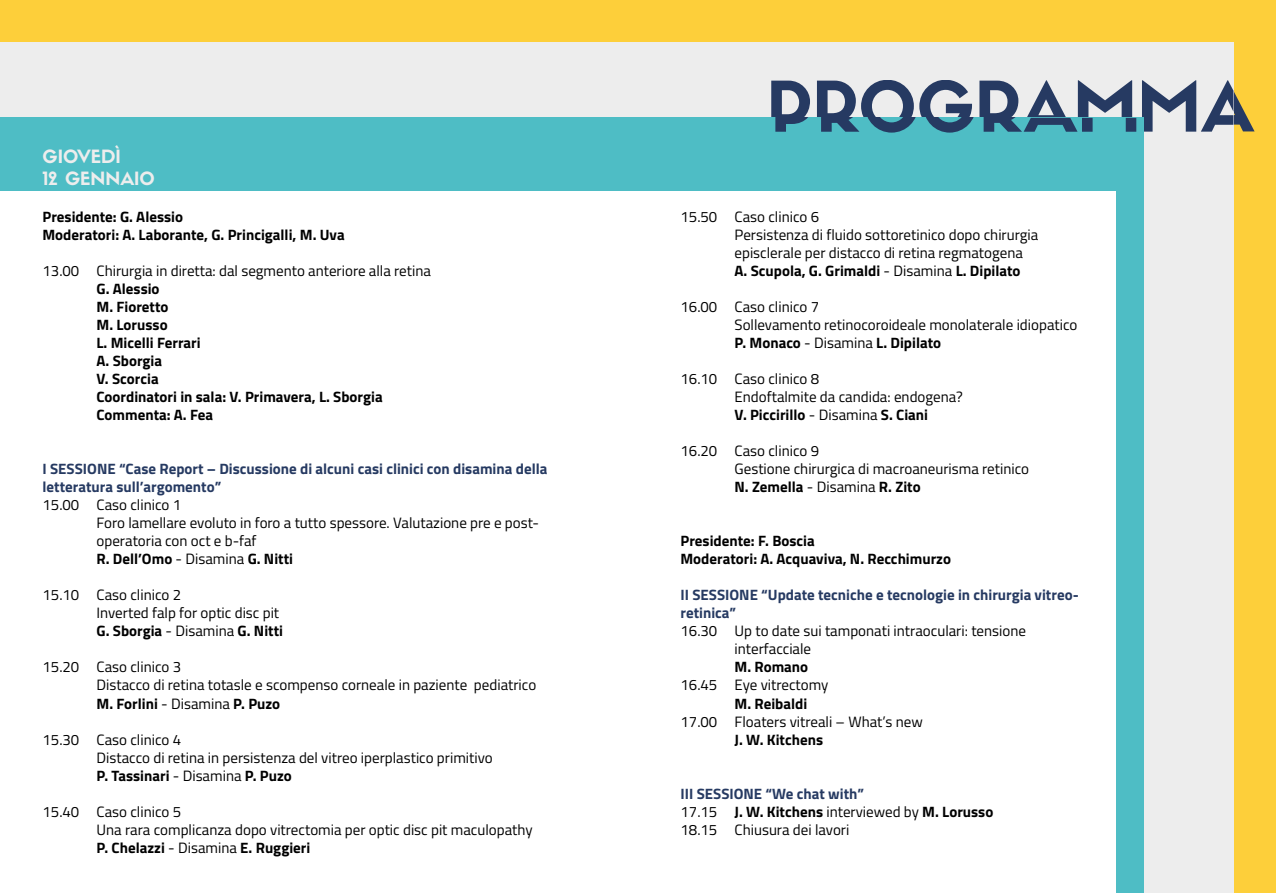
<style>
.page{position:relative;width:1276px;height:893px;background:#fdcf3a}
.page>*{position:absolute;margin:0;border:0;box-sizing:border-box;transform-origin:0 0}
.t1{font:18px/21.6px "Sifonn Basic";color:#ededed}
.t2{font:15px/18px "Titillium";color:#000}
.t3{font:700 15px/18px "Titillium";color:#000}
.t4{font:700 15px/18px "Titillium";color:#263a62}
.s1{font-weight:700}
.s2{font-weight:700;color:#263a62}
</style>
<div class="page">
<div style="left:0;top:43px;width:1233px;height:850px;background:#ededed"></div>
<svg style="left:1142px;top:80px;width:112px;height:52px"></svg>
<div style="left:0;top:118px;width:1143px;height:775px;background:#4ebdc5"></div>
<div style="left:0;top:191px;width:1115px;height:702px;background:#fff"></div>
<svg style="left:772px;top:80px;width:364px;height:53px"></svg>
<p class="t1" style="left:43px;top:146px;width:114px">GIOVEDÌ<br>12 GENNAIO</p>
<p class="t3" style="left:43px;top:207px;width:304px">Presidente: G. Alessio<br>Moderatori: A. Laborante, G. Princigalli, M. Uva</p>
<p class="t2" style="left:43px;top:261px;width:390px">13.00 Chirurgia in diretta: dal segmento anteriore alla retina</p>
<p class="t3" style="left:97px;top:279px;width:288px">G. Alessio<br>M. Fioretto<br>M. Lorusso<br>L. Micelli Ferrari<br>A. Sborgia<br>V. Scorcia<br>Coordinatori in sala: V. Primavera, L. Sborgia<br>Commenta: A. Fea</p>
<p class="t4" style="left:43px;top:459px;width:506px">I SESSIONE “Case Report – Discussione di alcuni casi clinici con disamina della letteratura sull’argomento”</p>
<p class="t2" style="left:97px;top:495px;width:444px;text-indent:-54px">15.00 Caso clinico 1<br>Foro lamellare evoluto in foro a tutto spessore. Valutazione pre e post&shy;operatoria con oct e b-faf<br><span class="s1">R. Dell’Omo</span> - Disamina <span class="s1">G. Nitti</span></p>
<p class="t2" style="left:97px;top:585px;width:188px;text-indent:-54px">15.10 Caso clinico 2<br>Inverted falp for optic disc pit<br><span class="s1">G. Sborgia</span> - Disamina <span class="s1">G. Nitti</span></p>
<p class="t2" style="left:97px;top:657px;width:441px;text-indent:-54px">15.20 Caso clinico 3<br>Distacco di retina totasle e scompenso corneale in paziente pediatrico<br><span class="s1">M. Forlini</span> - Disamina <span class="s1">P. Puzo</span></p>
<p class="t2" style="left:97px;top:729px;width:398px;text-indent:-54px">15.30 Caso clinico 4<br>Distacco di retina in persistenza del vitreo iperplastico primitivo<br><span class="s1">P. Tassinari</span> - Disamina <span class="s1">P. Puzo</span></p>
<p class="t2" style="left:97px;top:801px;width:438px;text-indent:-54px">15.40 Caso clinico 5<br>Una rara complicanza dopo vitrectomia per optic disc pit maculopathy<br><span class="s1">P. Chelazzi</span> - Disamina <span class="s1">E. Ruggieri</span></p>
<p class="t2" style="left:734px;top:207px;width:305px;text-indent:-54px">15.50 Caso clinico 6<br>Persistenza di fluido sottoretinico dopo chirurgia episclerale per distacco di retina regmatogena <span class="s1">A. Scupola, G. Grimaldi</span> - Disamina <span class="s1">L. Dipilato</span></p>
<p class="t2" style="left:734px;top:297px;width:344px;text-indent:-54px">16.00 Caso clinico 7<br>Sollevamento retinocoroideale monolaterale idiopatico<br><span class="s1">P. Monaco</span> - Disamina <span class="s1">L. Dipilato</span></p>
<p class="t2" style="left:734px;top:369px;width:230px;text-indent:-54px">16.10 Caso clinico 8<br>Endoftalmite da candida: endogena?<br><span class="s1">V. Piccirillo</span> - Disamina <span class="s1">S. Ciani</span></p>
<p class="t2" style="left:734px;top:441px;width:296px;text-indent:-54px">16.20 Caso clinico 9<br>Gestione chirurgica di macroaneurisma retinico<br><span class="s1">N. Zemella</span> - Disamina <span class="s1">R. Zito</span></p>
<p class="t3" style="left:680px;top:531px;width:272px">Presidente: F. Boscia<br>Moderatori: A. Acquaviva, N. Recchimurzo</p>
<p class="t4" style="left:680px;top:585px;width:400px">II SESSIONE “Update tecniche e tecnologie in chirurgia vitreo&shy;retinica”</p>
<p class="t2" style="left:734px;top:621px;width:293px;text-indent:-54px">16.30 Up to date sui tamponati intraoculari: tensione interfacciale</p>
<p class="t3" style="left:734px;top:657px;width:75px">M. Romano</p>
<p class="t2" style="left:680px;top:675px;width:149px">16.45 Eye vitrectomy</p>
<p class="t3" style="left:734px;top:693px;width:74px">M. Reibaldi</p>
<p class="t2" style="left:680px;top:711px;width:244px">17.00 Floaters vitreali – What’s new</p>
<p class="t3" style="left:734px;top:729px;width:90px">J. W. Kitchens</p>
<p class="t2" style="left:680px;top:783px;width:314px"><span class="s2">III SESSIONE “We chat with”<br></span>17.15 <span class="s1">J. W. Kitchens</span> interviewed by <span class="s1">M. Lorusso<br></span>18.15 Chiusura dei lavori</p>
</div>
